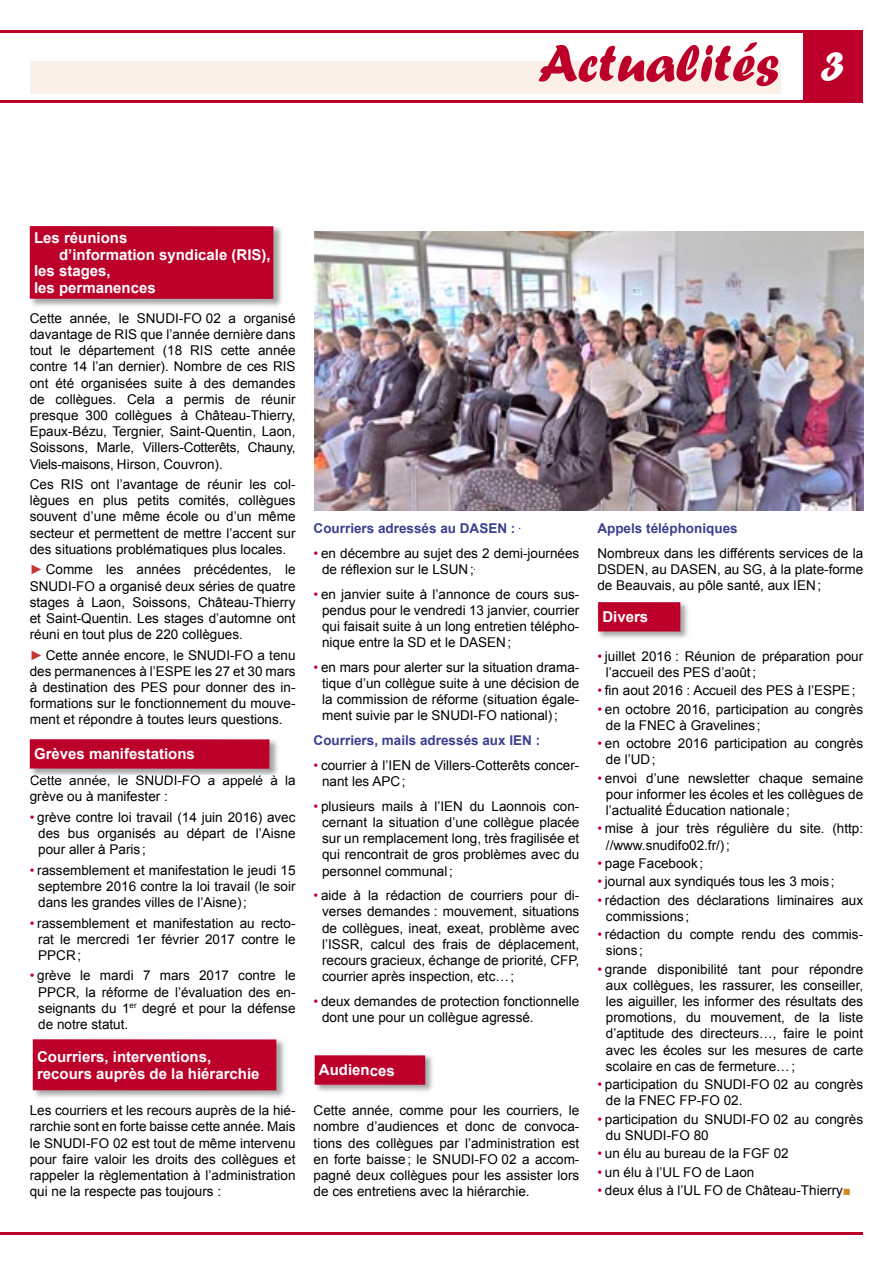
<style>
.page{position:relative;width:893px;height:1263px;background:#fff}
.page>*{position:absolute;margin:0;border:0;box-sizing:border-box;transform-origin:0 0}
.t1{font:54px "Forte";color:#bd002a}
.t2{font:700 15px/16.5px "Arial";color:#fff}
.t3{font:13.5px/16.2px "Arial";color:#000;text-align:justify}
.t4{font:700 13.5px "Arial";color:#3a408e}
.s1{font-size:45px;color:#fff}
.s2{color:#c43735}
.s3{color:#bd002a}
.s4{color:#d48925}
</style>
<div class="page">
<div style="left:803px;top:32px;width:60px;height:70px;background:#bd002a"></div>
<div style="left:30px;top:61px;width:751px;height:32px;background:#faf0e8"></div>
<hr style="left:0;top:30px;width:863px;height:3px;background:#bd002a">
<hr style="left:0;top:100px;width:863px;height:3px;background:#bd002a">
<hr style="left:0;top:1232px;width:863px;height:2px;background:#bd002a">
<img style="left:29px;top:226px;width:253px;height:81px">
<div style="left:30px;top:226px;width:243px;height:73px;background:#bd002a"></div>
<img style="left:29px;top:739px;width:249px;height:36px">
<img style="left:31px;top:775px;width:244px;height:3px">
<div style="left:30px;top:739px;width:239px;height:30px;background:#bd002a"></div>
<img style="left:314px;top:1055px;width:119px;height:37px">
<div style="left:315px;top:1055px;width:110px;height:30px;background:#bd002a"></div>
<img style="left:32px;top:1039px;width:253px;height:59px">
<div style="left:33px;top:1039px;width:243px;height:51px;background:#bd002a"></div>
<img style="left:598px;top:602px;width:90px;height:36px">
<div style="left:598px;top:602px;width:82px;height:29px;background:#bd002a"></div>
<img style="left:315px;top:231px;width:548px;height:279px">
<h1 class="t1" style="left:538px;top:32px;width:308px">Actualités <span class="s1">3</span></h1>
<p class="t2" style="left:34px;top:230px;width:95px">Les réunions</p>
<p class="t2" style="left:59px;top:246px;width:213px">d’information syndicale (RIS),</p>
<p class="t2" style="left:34px;top:263px;width:78px">les stages,</p>
<p class="t2" style="left:34px;top:279px;width:123px">les permanences</p>
<p class="t3" style="left:30px;top:310px;width:267px">Cette année, le SNUDI-FO 02 a organisé davantage de RIS que l’année dernière dans tout le département (18 RIS cette année contre 14 l’an dernier). Nombre de ces RIS ont été organisées suite à des demandes de collègues. Cela a permis de réunir presque 300 collègues à Château-Thierry, Epaux-Bézu, Tergnier, Saint-Quentin, Laon, Soissons, Marle, Villers-Cotterêts, Chauny, Viels-maisons, Hirson, Couvron).</p>
<p class="t3" style="left:30px;top:476px;width:267px">Ces RIS ont l’avantage de réunir les col&shy;lègues en plus petits comités, collègues souvent d’une même école ou d’un même secteur et permettent de mettre l’accent sur des situations problématiques plus locales.</p>
<p class="t3" style="left:30px;top:561px;width:267px"><span class="s2">►</span> Comme les années précédentes, le SNUDI-FO a organisé deux séries de quatre stages à Laon, Soissons, Château-Thierry et Saint-Quentin. Les stages d’automne ont réuni en tout plus de 220 collègues.</p>
<p class="t3" style="left:30px;top:647px;width:267px"><span class="s2">►</span> Cette année encore, le SNUDI-FO a tenu des permanences à l’ESPE les 27 et 30 mars à destination des PES pour donner des in&shy;formations sur le fonctionnement du mouve&shy;ment et répondre à toutes leurs questions.</p>
<p class="t2" style="left:34px;top:746px;width:162px">Grèves manifestations</p>
<p class="t3" style="left:30px;top:772px;width:267px">Cette année, le SNUDI-FO a appelé à la grève ou à manifester :</p>
<p class="t3" style="left:38px;top:809px;width:259px;text-indent:-9px"><span class="s3">•</span> grève contre loi travail (14 juin 2016) avec des bus organisés au départ de l’Aisne pour aller à Paris ;</p>
<p class="t3" style="left:38px;top:862px;width:259px;text-indent:-9px"><span class="s3">•</span> rassemblement et manifestation le jeudi 15 septembre 2016 contre la loi travail (le soir dans les grandes villes de l’Aisne) ;</p>
<p class="t3" style="left:38px;top:915px;width:259px;text-indent:-9px"><span class="s3">•</span> rassemblement et manifestation au recto&shy;rat le mercredi 1er février 2017 contre le PPCR ;</p>
<p class="t3" style="left:38px;top:967px;width:259px;text-indent:-9px"><span class="s3">•</span> grève le mardi 7 mars 2017 contre le PPCR, la réforme de l’évaluation des en&shy;seignants du 1<sup>er</sup> degré et pour la défense de notre statut.</p>
<p class="t2" style="left:37px;top:1049px;width:224px">Courriers, interventions, recours auprès de la hiérarchie</p>
<p class="t3" style="left:30px;top:1102px;width:267px">Les courriers et les recours auprès de la hié&shy;rarchie sont en forte baisse cette année. Mais le SNUDI-FO 02 est tout de même intervenu pour faire valoir les droits des collègues et rappeler la règlementation à l’administration qui ne la respecte pas toujours :</p>
<p class="t4" style="left:314px;top:519px;width:203px">Courriers adressés au DASEN :</p>
<p class="t3" style="left:322px;top:545px;width:259px;text-indent:-9px"><span class="s3">•</span> en décembre au sujet des 2 demi-journées de réflexion sur le LSUN ;</p>
<p class="t3" style="left:322px;top:586px;width:259px;text-indent:-9px"><span class="s3">•</span> en janvier suite à l’annonce de cours sus&shy;pendus pour le vendredi 13 janvier, courrier qui faisait suite à un long entretien télépho&shy;nique entre la SD et le DASEN ;</p>
<p class="t3" style="left:322px;top:659px;width:259px;text-indent:-9px"><span class="s3">•</span> en mars pour alerter sur la situation drama&shy;tique d’un collègue suite à une décision de la commission de réforme (situation égale&shy;ment suivie par le SNUDI-FO national) ;</p>
<p class="t4" style="left:314px;top:731px;width:228px">Courriers, mails adressés aux IEN :</p>
<p class="t3" style="left:322px;top:757px;width:259px;text-indent:-9px"><span class="s3">•</span> courrier à l’IEN de Villers-Cotterêts concer&shy;nant les APC ;</p>
<p class="t3" style="left:322px;top:798px;width:259px;text-indent:-9px"><span class="s3">•</span> plusieurs mails à l’IEN du Laonnois con&shy;cernant la situation d’une collègue placée sur un remplacement long, très fragilisée et qui rencontrait de gros problèmes avec du personnel communal ;</p>
<p class="t3" style="left:322px;top:887px;width:259px;text-indent:-9px"><span class="s3">•</span> aide à la rédaction de courriers pour di&shy;verses demandes : mouvement, situations de collègues, ineat, exeat, problème avec l’ISSR, calcul des frais de déplacement, recours gracieux, échange de priorité, CFP, courrier après inspection, etc… ;</p>
<p class="t3" style="left:322px;top:993px;width:259px;text-indent:-9px"><span class="s3">•</span> deux demandes de protection fonctionnelle dont une pour un collègue agressé.</p>
<p class="t2" style="left:319px;top:1062px;width:77px">Audiences</p>
<p class="t3" style="left:314px;top:1102px;width:267px">Cette année, comme pour les courriers, le nombre d’audiences et donc de convoca&shy;tions des collègues par l’administration est en forte baisse ; le SNUDI-FO 02 a accom&shy;pagné deux collègues pour les assister lors de ces entretiens avec la hiérarchie.</p>
<p class="t4" style="left:597px;top:519px;width:142px">Appels téléphoniques</p>
<p class="t3" style="left:597px;top:545px;width:267px">Nombreux dans les différents services de la DSDEN, au DASEN, au SG, à la plate-forme de Beauvais, au pôle santé, aux IEN ;</p>
<p class="t2" style="left:602px;top:609px;width:47px">Divers</p>
<p class="t3" style="left:606px;top:648px;width:259px;text-indent:-9px"><span class="s3">•</span> juillet 2016 : Réunion de préparation pour l’accueil des PES d’août ;</p>
<p class="t3" style="left:597px;top:682px;width:260px"><span class="s3">•</span> fin aout 2016 : Accueil des PES à l’ESPE ;</p>
<p class="t3" style="left:606px;top:701px;width:259px;text-indent:-9px"><span class="s3">•</span> en octobre 2016, participation au congrès de la FNEC à Gravelines ;</p>
<p class="t3" style="left:606px;top:735px;width:259px;text-indent:-9px"><span class="s3">•</span> en octobre 2016 participation au congrès de l’UD ;</p>
<p class="t3" style="left:606px;top:770px;width:259px;text-indent:-9px"><span class="s3">•</span> envoi d’une newsletter chaque semaine pour informer les écoles et les collègues de l’actualité Éducation nationale ;</p>
<p class="t3" style="left:606px;top:820px;width:259px;text-indent:-9px"><span class="s3">•</span> mise à jour très régulière du site. (http: //www.snudifo02.fr/) ;</p>
<p class="t3" style="left:597px;top:855px;width:107px"><span class="s3">•</span> page Facebook ;</p>
<p class="t3" style="left:597px;top:873px;width:239px"><span class="s3">•</span> journal aux syndiqués tous les 3 mois ;</p>
<p class="t3" style="left:606px;top:891px;width:259px;text-indent:-9px"><span class="s3">•</span> rédaction des déclarations liminaires aux commissions ;</p>
<p class="t3" style="left:606px;top:926px;width:259px;text-indent:-9px"><span class="s3">•</span> rédaction du compte rendu des commis&shy;sions ;</p>
<p class="t3" style="left:606px;top:961px;width:259px;text-indent:-9px"><span class="s3">•</span> grande disponibilité tant pour répondre aux collègues, les rassurer, les conseiller, les aiguiller, les informer des résultats des promotions, du mouvement, de la liste d’aptitude des directeurs…, faire le point avec les écoles sur les mesures de carte scolaire en cas de fermeture… ;</p>
<p class="t3" style="left:606px;top:1076px;width:259px;text-indent:-9px"><span class="s3">•</span> participation du SNUDI-FO 02 au congrès de la FNEC FP-FO 02.</p>
<p class="t3" style="left:606px;top:1111px;width:259px;text-indent:-9px"><span class="s3">•</span> participation du SNUDI-FO 02 au congrès du SNUDI-FO 80</p>
<p class="t3" style="left:597px;top:1145px;width:193px"><span class="s3">•</span> un élu au bureau de la FGF 02</p>
<p class="t3" style="left:597px;top:1163px;width:159px"><span class="s3">•</span> un élu à l’UL FO de Laon</p>
<p class="t3" style="left:597px;top:1182px;width:255px"><span class="s3">•</span> deux élus à l’UL FO de Château-Thierry<span class="s4">■</span></p>
</div>
